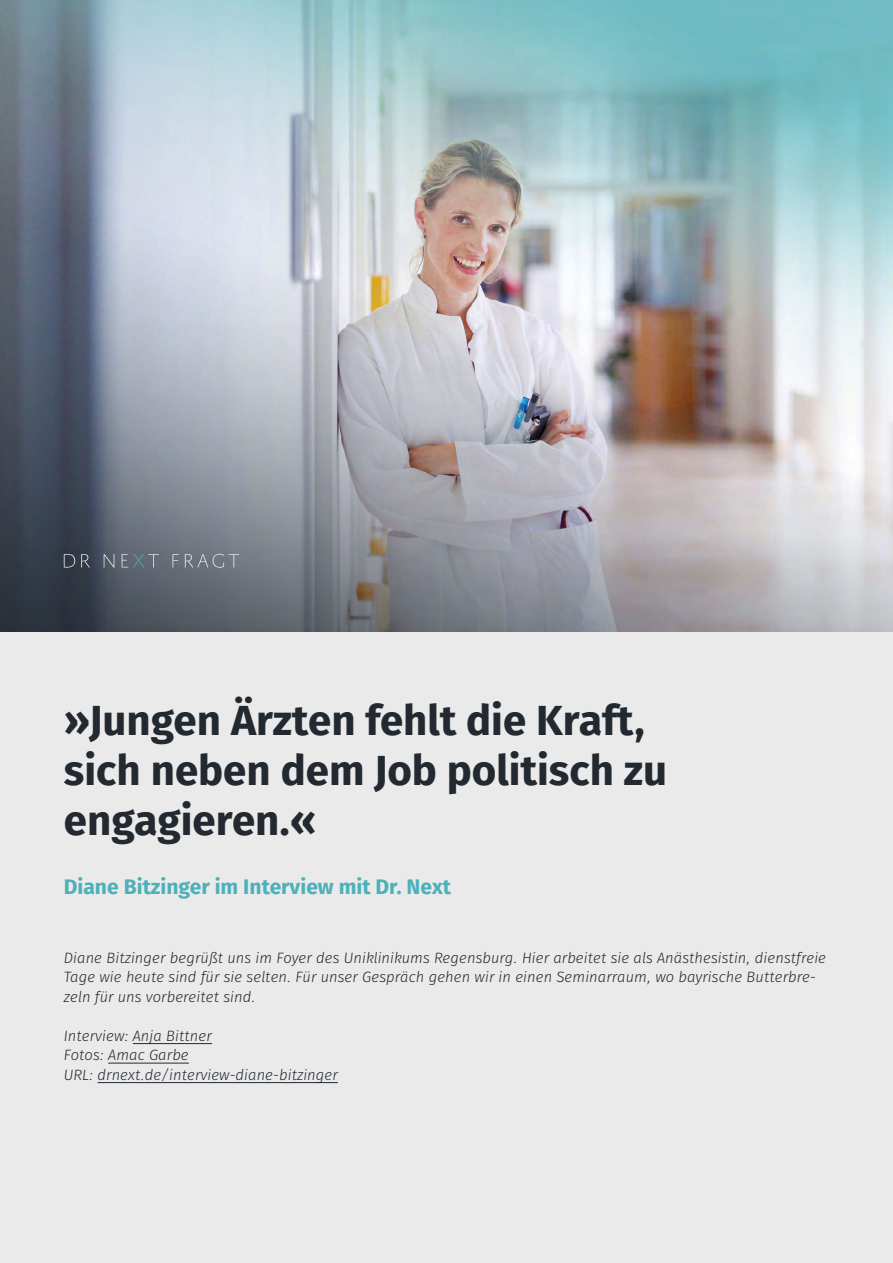
<style>
.page{position:relative;width:893px;height:1263px;background:#eaeaea}
.page>*{position:absolute;margin:0;border:0;box-sizing:border-box;transform-origin:0 0}
.t1{font:700 42px/50.4px "Fira Sans OT";color:#222930}
.t2{font:700 21px "Fira Sans OT";color:#4db1b9}
.t3{font:italic 15px/19.5px "Fira Sans OT Light";color:#222930}
</style>
<div class="page">
<img style="left:0;top:0;width:893px;height:631px">
<hr style="left:133px;top:1043px;width:79px;height:1px;background:#222930">
<hr style="left:108px;top:1063px;width:81px;height:1px;background:#222930">
<hr style="left:98px;top:1082px;width:240px;height:1px;background:#222930">
<svg style="left:172px;top:554px;width:67px;height:14px"></svg>
<svg style="left:64px;top:554px;width:95px;height:14px"></svg>
<h1 class="t1" style="left:64px;top:698px;width:605px">»Jungen Ärzten fehlt die Kraft, sich neben dem Job politisch zu engagieren.«</h1>
<h2 class="t2" style="left:64px;top:872px;width:389px">Diane Bitzinger im Interview mit Dr. Next</h2>
<p class="t3" style="left:64px;top:949px;width:764px">Diane Bitzinger begrüßt uns im Foyer des Uniklinikums Regensburg. Hier arbeitet sie als Anästhesistin, dienstfreie<br>Tage wie heute sind für sie selten. Für unser Gespräch gehen wir in einen Seminarraum, wo bayrische Butterbre&shy;zeln für uns vorbereitet sind.</p>
<p class="t3" style="left:64px;top:1027px;width:276px">Interview: Anja Bittner<br>Fotos: Amac Garbe<br>URL: drnext.de/interview-diane-bitzinger</p>
</div>
